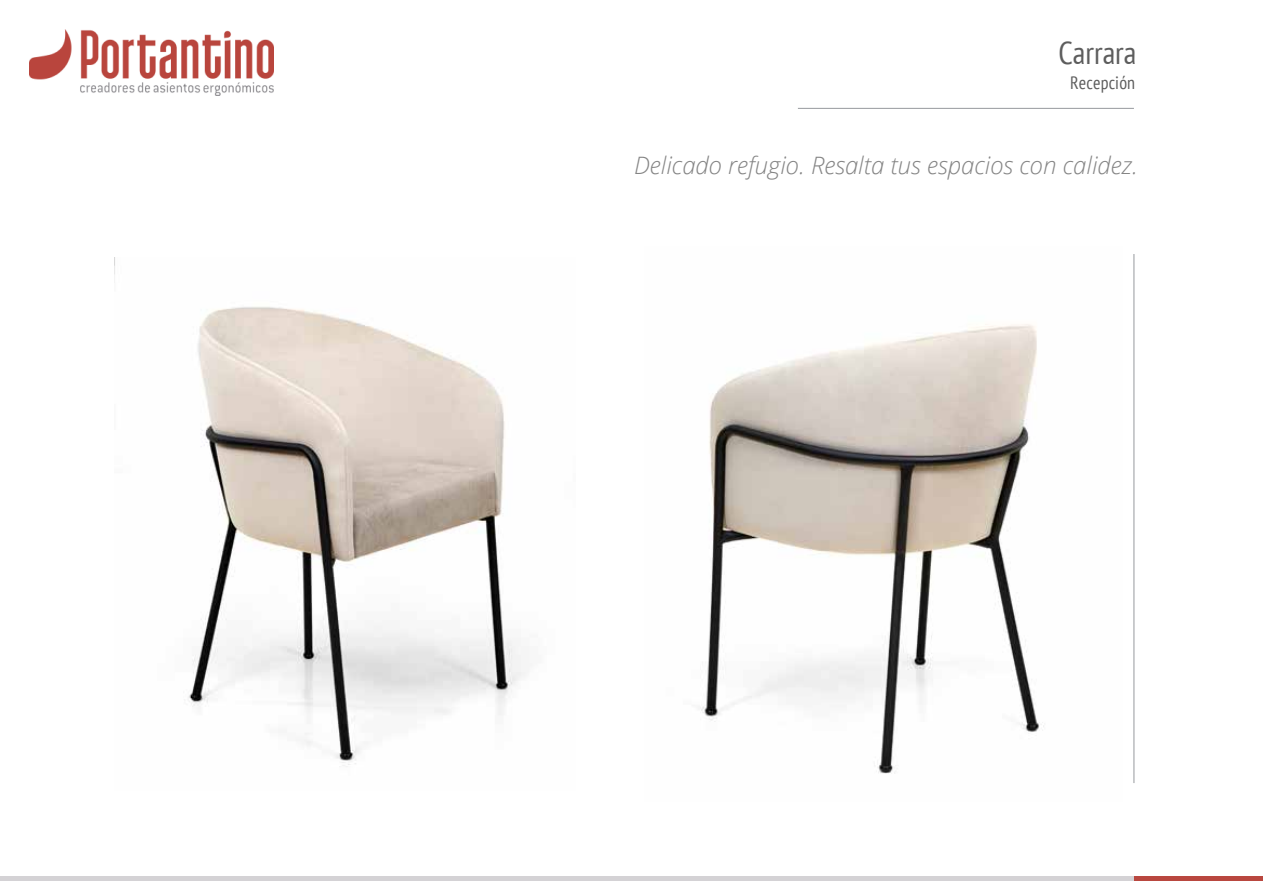
<style>
.page{position:relative;width:1263px;height:893px;background:#fff}
.page>*{position:absolute;margin:0;border:0;box-sizing:border-box;transform-origin:0 0}
.t1{font:condensed 31.5px "PT Sans";color:#5d5d5d}
.t2{font:italic 300 24px "Open Sans";color:#848484}
.t3{font:condensed 18px "PT Sans";letter-spacing:.01em;color:#5d5d5d}
</style>
<div class="page">
<div style="left:1134px;top:876px;width:129px;height:5px;background:#b9473f"></div>
<img style="left:29px;top:29px;width:245px;height:67px">
<div style="left:0;top:876px;width:1134px;height:5px;background:#d4d2d5"></div>
<hr style="left:1134px;top:254px;width:1px;height:529px;background:#96999e">
<hr style="left:798px;top:108px;width:336px;height:1px;background:#96999e">
<img style="left:188px;top:306px;width:338px;height:461px">
<img style="left:700px;top:324px;width:344px;height:450px">
<h1 class="t1" style="left:1058px;top:32px;width:80px">Carrara</h1>
<p class="t3" style="left:1070px;top:71px;width:67px">Recepción</p>
<p class="t2" style="left:634px;top:149px;width:505px">Delicado refugio. Resalta tus espacios con calidez.</p>
</div>
